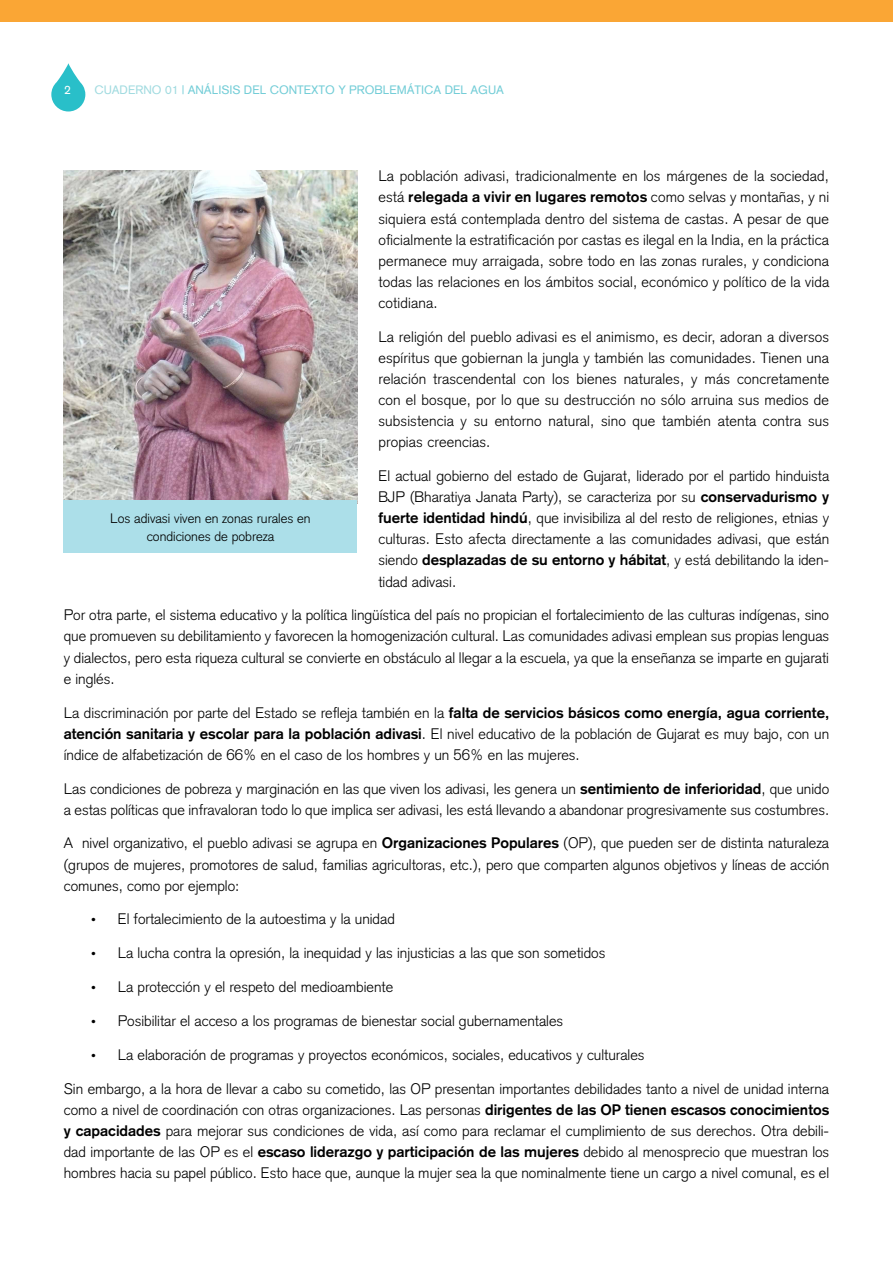
<style>
.page{position:relative;width:893px;height:1263px;background:#fff}
.page>*{position:absolute;margin:0;border:0;box-sizing:border-box;transform-origin:0 0}
.t1{font:300 15px/21.1px "Akzidenz Grotesk";color:#000;text-align:justify}
.t2{font:300 13.5px/18px "Akzidenz Grotesk";color:#000;text-align:center}
.t3{font:12px "Akzidenz Grotesk";color:#73cdd7}
.t4{font:12px "Akzidenz Grotesk";color:#a1dbe0}
.t5{font:12px "Akzidenz Grotesk";color:#fff}
.s1{color:#73cdd7}
.s2{font-weight:700}
</style>
<div class="page">
<svg style="left:51px;top:63px;width:34px;height:48px"></svg>
<div style="left:0;top:0;width:893px;height:22px;background:#faa635"></div>
<img style="left:64px;top:170px;width:293px;height:330px">
<div style="left:64px;top:500px;width:293px;height:53px;background:#acdfe9"></div>
<p class="t5" style="left:64px;top:83px;width:8px">2</p>
<p class="t4" style="left:94px;top:83px;width:109px">CUADERNO 01 <span class="s1">| ANÁLISIS</span></p>
<p class="t3" style="left:244px;top:83px;width:9px">DEL</p>
<p class="t3" style="left:270px;top:83px;width:10px">CONTEXTO</p>
<p class="t3" style="left:338px;top:83px;width:20px">Y PROBLEMÁTICA</p>
<p class="t3" style="left:445px;top:83px;width:9px">DEL</p>
<p class="t3" style="left:471px;top:83px;width:10px">AGUA</p>
<p class="t1" style="left:378px;top:166px;width:452px">La población adivasi, tradicionalmente en los márgenes de la sociedad, está <span class="s2">relegada a vivir en lugares remotos</span> como selvas y montañas, y ni siquiera está contemplada dentro del sistema de castas. A pesar de que oficialmente la estratificación por castas es ilegal en la India, en la práctica permanece muy arraigada, sobre todo en las zonas rurales, y condiciona todas las relaciones en los ámbitos social, económico y político de la vida cotidiana.</p>
<p class="t1" style="left:378px;top:326px;width:452px">La religión del pueblo adivasi es el animismo, es decir, adoran a diversos espíritus que gobiernan la jungla y también las comunidades. Tienen una relación trascendental con los bienes naturales, y más concretamente con el bosque, por lo que su destrucción no sólo arruina sus medios de subsistencia y su entorno natural, sino que también atenta contra sus propias creencias.</p>
<p class="t1" style="left:378px;top:465px;width:452px">El actual gobierno del estado de Gujarat, liderado por el partido hinduista BJP (Bharatiya Janata Party), se caracteriza por su <span class="s2">conservadurismo y fuerte identidad hindú</span>, que invisibiliza al del resto de religiones, etnias y culturas. Esto afecta directamente a las comunidades adivasi, que están siendo <span class="s2">desplazadas de su entorno y hábitat</span>, y está debilitando la iden&shy;tidad adivasi.</p>
<p class="t1" style="left:64px;top:605px;width:767px">Por otra parte, el sistema educativo y la política lingüística del país no propician el fortalecimiento de las culturas indígenas, sino que promueven su debilitamiento y favorecen la homogenización cultural. Las comunidades adivasi emplean sus propias lenguas y dialectos, pero esta riqueza cultural se convierte en obstáculo al llegar a la escuela, ya que la enseñanza se imparte en gujarati e inglés.</p>
<p class="t1" style="left:64px;top:702px;width:767px">La discriminación por parte del Estado se refleja también en la <span class="s2">falta de servicios básicos como energía, agua corriente, atención sanitaria y escolar para la población adivasi</span>. El nivel educativo de la población de Gujarat es muy bajo, con un índice de alfabetización de 66% en el caso de los hombres y un 56% en las mujeres.</p>
<p class="t1" style="left:64px;top:778px;width:767px">Las condiciones de pobreza y marginación en las que viven los adivasi, les genera un <span class="s2">sentimiento de inferioridad</span>, que unido a estas políticas que infravaloran todo lo que implica ser adivasi, les está llevando a abandonar progresivamente sus costumbres.</p>
<p class="t1" style="left:64px;top:833px;width:767px">A nivel organizativo, el pueblo adivasi se agrupa en <span class="s2">Organizaciones Populares</span> (OP), que pueden ser de distinta naturaleza (grupos de mujeres, promotores de salud, familias agricultoras, etc.), pero que comparten algunos objetivos y líneas de acción comunes, como por ejemplo:</p>
<p class="t1" style="left:91px;top:909px;width:306px">• El fortalecimiento de la autoestima y la unidad</p>
<p class="t1" style="left:91px;top:942px;width:516px">• La lucha contra la opresión, la inequidad y las injusticias a las que son sometidos</p>
<p class="t1" style="left:91px;top:976px;width:304px">• La protección y el respeto del medioambiente</p>
<p class="t1" style="left:91px;top:1010px;width:474px">• Posibilitar el acceso a los programas de bienestar social gubernamentales</p>
<p class="t1" style="left:91px;top:1044px;width:555px">• La elaboración de programas y proyectos económicos, sociales, educativos y culturales</p>
<p class="t1" style="left:64px;top:1078px;width:767px">Sin embargo, a la hora de llevar a cabo su cometido, las OP presentan importantes debilidades tanto a nivel de unidad interna como a nivel de coordinación con otras organizaciones. Las personas <span class="s2">dirigentes de las OP tienen escasos conocimientos y capacidades</span> para mejorar sus condiciones de vida, así como para reclamar el cumplimiento de sus derechos. Otra debili&shy;dad importante de las OP es el <span class="s2">escaso liderazgo y participación de las mujeres</span> debido al menosprecio que muestran los hombres hacia su papel público. Esto hace que, aunque la mujer sea la que nominalmente tiene un cargo a nivel comunal, es el</p>
<p class="t2" style="left:110px;top:509px;width:202px">Los adivasi viven en zonas rurales en condiciones de pobreza</p>
</div>
